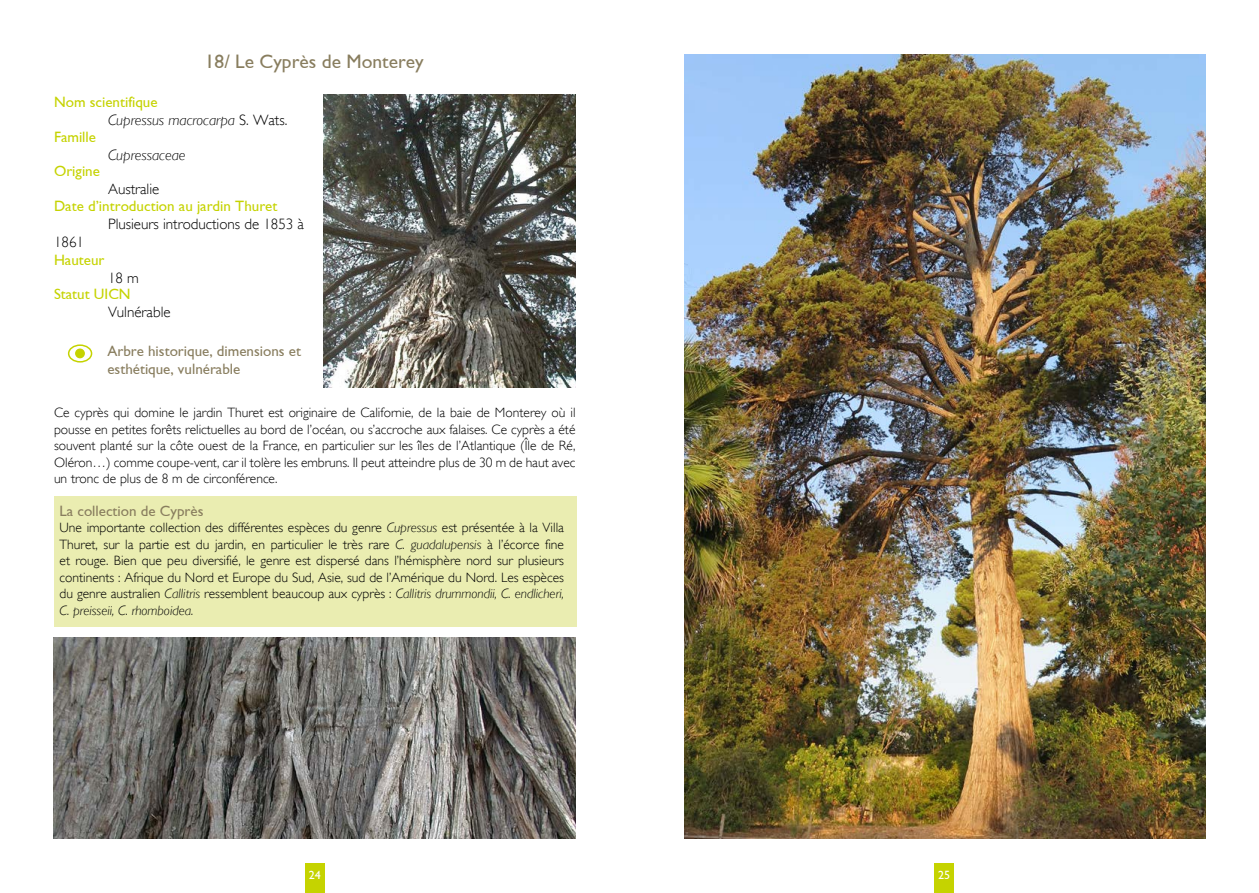
<style>
.page{position:relative;width:1259px;height:893px;background:#fff}
.page>*{position:absolute;margin:0;border:0;box-sizing:border-box;transform-origin:0 0}
.t1{font:19.5px "Gill Sans";color:#887d5e}
.t2{font:15px/18px "Gill Sans";color:#887d5e}
.t3{font:15px "Gill Sans";color:#c5d300}
.t4{font:300 15px "Gill Sans";color:#000}
.t5{font:italic 300 15px/18px "Gill Sans";color:#000}
.t6{font:300 13.5px/16.5px "Gill Sans";color:#000;text-align:justify}
.t7{font:12px "Gill Sans";color:#fff}
.s1{font-weight:400;font-style:normal;color:#c5d300}
.s2{font-style:normal}
.s3{font-style:italic}
</style>
<div class="page">
<div style="left:305px;top:863px;width:19px;height:30px;background:#c5d300"></div>
<div style="left:934px;top:863px;width:20px;height:30px;background:#c5d300"></div>
<div style="left:54px;top:496px;width:522px;height:131px;background:#eaedb1"></div>
<img style="left:324px;top:95px;width:251px;height:293px">
<svg style="left:69px;top:345px;width:23px;height:17px"></svg>
<div style="left:68px;top:344px;width:24px;height:19px;border:2px solid #c5d300;border-radius:50%"></div>
<div style="left:76px;top:349px;width:8px;height:9px;background:#c5d300;border-radius:50%"></div>
<div style="left:75px;top:349px;width:10px;height:9px;border:2px solid #c5d300;border-radius:50%"></div>
<img style="left:54px;top:638px;width:521px;height:201px">
<img style="left:684px;top:54px;width:522px;height:785px">
<h1 class="t1" style="left:205px;top:50px;width:220px">18/ Le Cyprès de Monterey</h1>
<p class="t5" style="left:108px;top:93px;width:181px;text-indent:-54px"><span class="s1">Nom scientifique<br></span>Cupressus macrocarpa <span class="s2">S. Wats.</span></p>
<p class="t3" style="left:54px;top:128px;width:44px">Famille</p>
<p class="t5" style="left:108px;top:146px;width:79px">Cupressaceae</p>
<p class="t3" style="left:54px;top:162px;width:47px">Origine</p>
<p class="t4" style="left:108px;top:180px;width:53px">Australie</p>
<p class="t3" style="left:54px;top:197px;width:225px">Date d’introduction au jardin Thuret</p>
<p class="t4" style="left:108px;top:215px;width:197px">Plusieurs introductions de 1853 à</p>
<p class="t4" style="left:54px;top:233px;width:31px">1861</p>
<p class="t3" style="left:54px;top:251px;width:52px">Hauteur</p>
<p class="t4" style="left:108px;top:269px;width:32px">18 m</p>
<p class="t3" style="left:54px;top:285px;width:78px">Statut UICN</p>
<p class="t4" style="left:108px;top:303px;width:64px">Vulnérable</p>
<p class="t2" style="left:107px;top:342px;width:195px">Arbre historique, dimensions et esthétique, vulnérable</p>
<p class="t6" style="left:54px;top:405px;width:523px">Ce cyprès qui domine le jardin Thuret est originaire de Californie, de la baie de Monterey où il pousse en petites forêts relictuelles au bord de l’océan, ou s’accroche aux falaises. Ce cyprès a été souvent planté sur la côte ouest de la France, en particulier sur les îles de l’Atlantique (Île de Ré, Oléron…) comme coupe-vent, car il tolère les embruns. Il peut atteindre plus de 30 m de haut avec un tronc de plus de 8 m de circonférence.</p>
<p class="t2" style="left:60px;top:502px;width:145px">La collection de Cyprès</p>
<p class="t6" style="left:60px;top:520px;width:506px">Une importante collection des différentes espèces du genre <span class="s3">Cupressus</span> est présentée à la Villa Thuret, sur la partie est du jardin, en particulier le très rare <span class="s3">C. guadalupensis</span> à l’écorce fine et rouge. Bien que peu diversifié, le genre est dispersé dans l’hémisphère nord sur plusieurs continents : Afrique du Nord et Europe du Sud, Asie, sud de l’Amérique du Nord. Les espèces du genre australien <span class="s3">Callitris</span> ressemblent beaucoup aux cyprès : <span class="s3">Callitris drummondii, C. endlicheri, C. preisseii, C. rhomboidea.</span></p>
<p class="t7" style="left:309px;top:868px;width:13px">24</p>
<p class="t7" style="left:938px;top:868px;width:13px">25</p>
</div>
